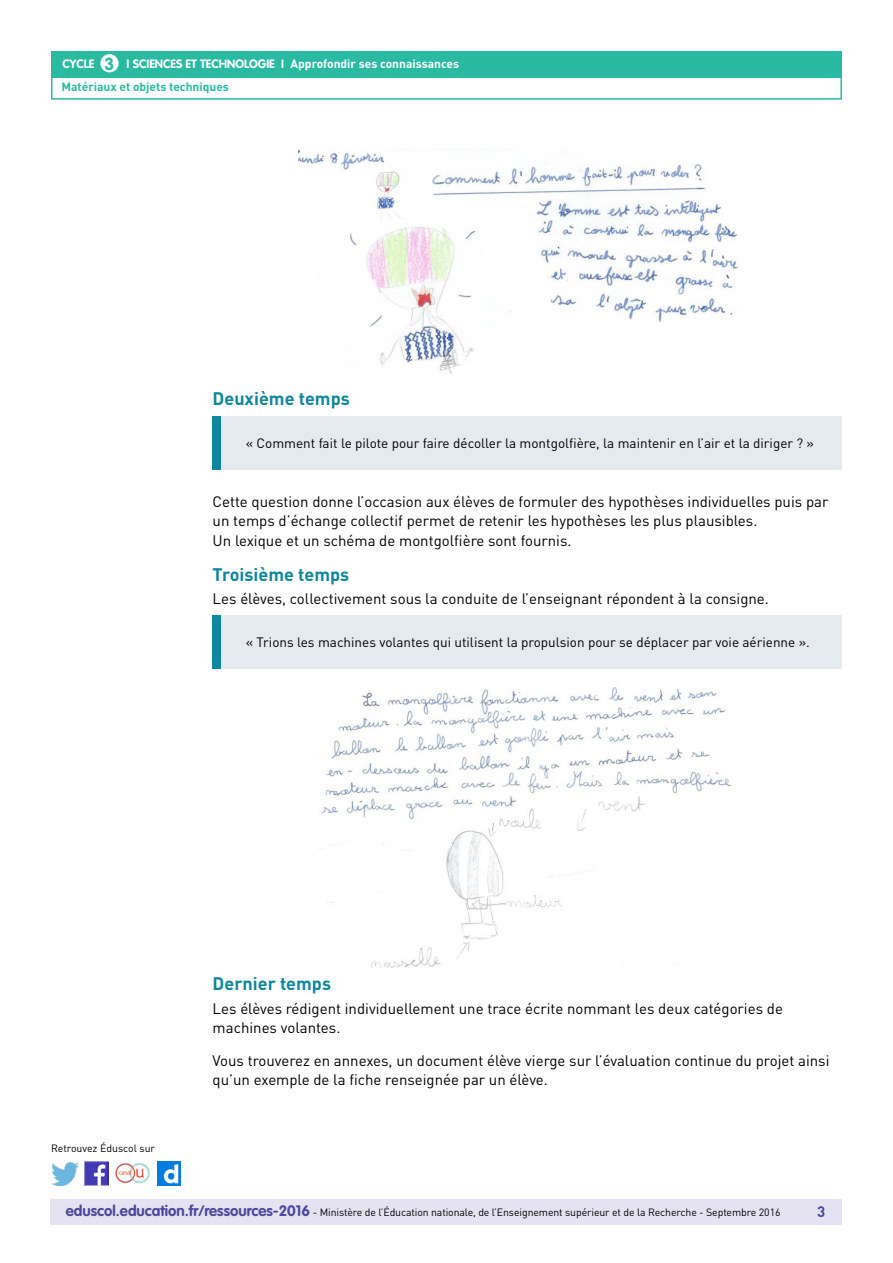
<style>
.page{position:relative;width:893px;height:1263px;background:#fff}
.page>*{position:absolute;margin:0;border:0;box-sizing:border-box;transform-origin:0 0}
.t1{font:700 18px "DIN Pro";color:#0e869e}
.t2{font:700 17.25px "VAG Rounded Std";color:#2abaa2}
.t3{font:15px/19.5px "DIN Pro";color:#000}
.t4{font:700 15px "DIN Pro";color:#4b499e}
.t5{font:13.5px "DIN Pro";color:#000}
.t6{font:700 12px/23.1px "DIN Pro";color:#fff}
.t7{font:700 12px "VAG Rounded Std";color:#fff}
.t8{font:10.5px "DIN Pro";letter-spacing:-.01em;color:#000}
.s1{font-family:"VAG Rounded Std"}
.s2{color:#2abaa2}
.s3{font-family:"VAG Rounded Std";font-weight:700;font-size:15px;color:#4b499e}
</style>
<div class="page">
<div style="left:50px;top:1199px;width:791px;height:26px;background:#e5e3f2"></div>
<div style="left:51px;top:51px;width:791px;height:27px;background:#2abaa2"></div>
<div style="left:100px;top:54px;width:19px;height:18px;background:#fff;border-radius:50%"></div>
<div style="left:51px;top:75px;width:791px;height:25px;border:2px solid #2abaa2"></div>
<img style="left:85px;top:1162px;width:23px;height:23px">
<img style="left:51px;top:1163px;width:28px;height:22px">
<img style="left:158px;top:1162px;width:22px;height:23px">
<img style="left:115px;top:1162px;width:35px;height:22px">
<img style="left:298px;top:149px;width:440px;height:224px">
<div style="left:213px;top:417px;width:629px;height:53px;background:#e4eaee"></div>
<div style="left:213px;top:417px;width:8px;height:53px;background:#0e869e"></div>
<div style="left:213px;top:615px;width:629px;height:54px;background:#e4eaee"></div>
<div style="left:213px;top:615px;width:8px;height:54px;background:#0e869e"></div>
<img style="left:321px;top:687px;width:410px;height:281px">
<p class="t2" style="left:105px;top:53px;width:11px">3</p>
<p class="t6" style="left:61px;top:52px;width:399px;text-indent:124px"><span class="s1">et technologie I</span> Approfondir ses connaissances<br><span class="s2">Matériaux et objets techniques</span></p>
<p class="t7" style="left:63px;top:57px;width:33px">CYCLE</p>
<p class="t7" style="left:127px;top:57px;width:44px">I Sciences</p>
<p class="t1" style="left:213px;top:387px;width:139px">Deuxième temps</p>
<p class="t5" style="left:246px;top:435px;width:570px">« Comment fait le pilote pour faire décoller la montgolfière, la maintenir en l’air et la diriger ? »</p>
<p class="t3" style="left:213px;top:491px;width:617px">Cette question donne l’occasion aux élèves de formuler des hypothèses individuelles puis par un temps d’échange collectif permet de retenir les hypothèses les plus plausibles.<br>Un lexique et un schéma de montgolfière sont fournis.</p>
<p class="t1" style="left:213px;top:562px;width:138px">Troisième temps</p>
<p class="t3" style="left:213px;top:589px;width:558px">Les élèves, collectivement sous la conduite de l’enseignant répondent à la consigne.</p>
<p class="t5" style="left:246px;top:634px;width:566px">« Trions les machines volantes qui utilisent la propulsion pour se déplacer par voie aérienne ».</p>
<p class="t8" style="left:51px;top:1141px;width:106px">Retrouvez Éduscol sur</p>
<p class="t1" style="left:213px;top:972px;width:120px">Dernier temps</p>
<p class="t3" style="left:213px;top:998px;width:572px">Les élèves rédigent individuellement une trace écrite nommant les deux catégories de machines volantes.</p>
<p class="t3" style="left:213px;top:1050px;width:618px">Vous trouverez en annexes, un document élève vierge sur l’évaluation continue du projet ainsi qu’un exemple de la fiche renseignée par un élève.</p>
<p class="t8" style="left:66px;top:1205px;width:716px"><span class="s3">eduscol.education.fr/ressources-2016</span> - Ministère de l’Éducation nationale, de l’Enseignement supérieur et de la Recherche - Septembre 2016</p>
<p class="t4" style="left:817px;top:1201px;width:10px">3</p>
</div>
